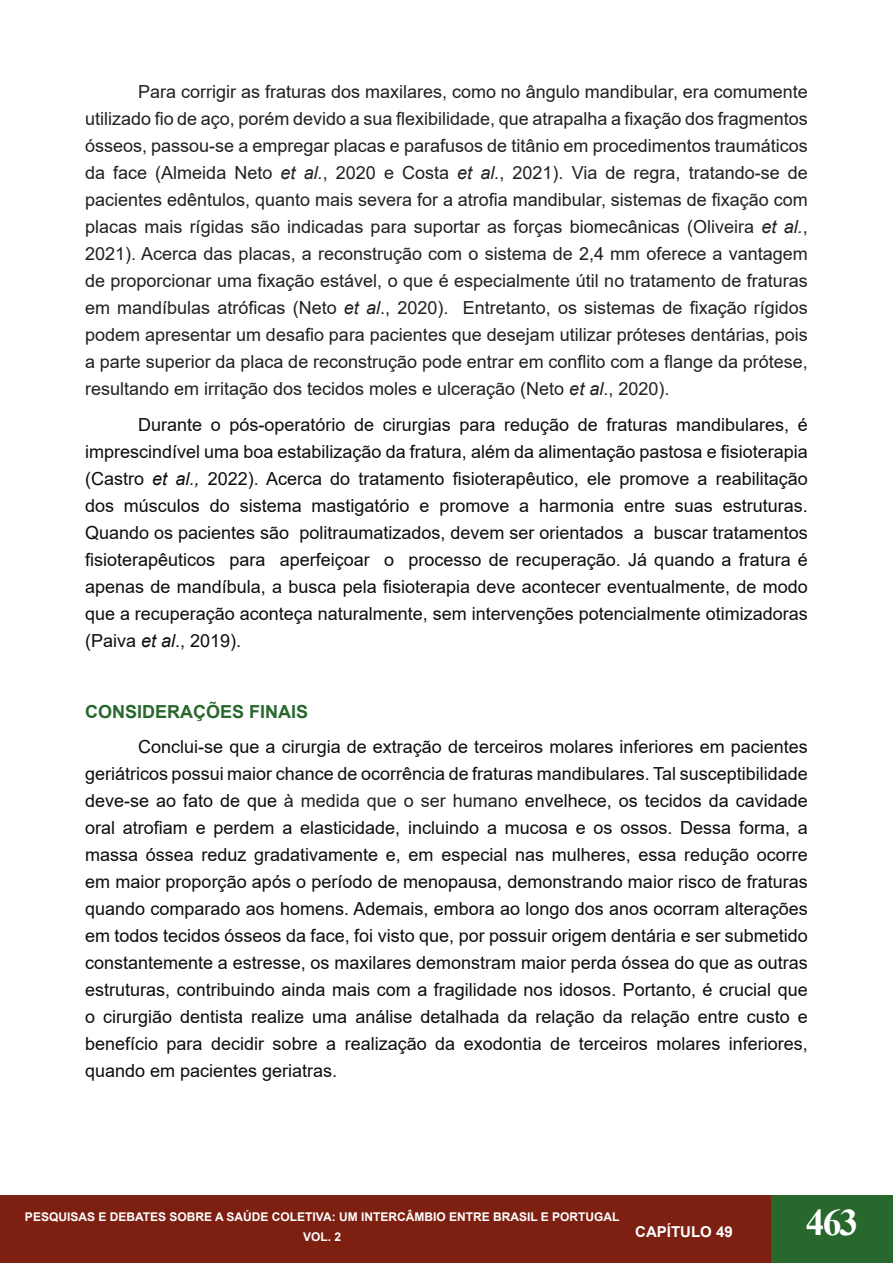
<style>
.page{position:relative;width:893px;height:1263px;background:#fff}
.page>*{position:absolute;margin:0;border:0;box-sizing:border-box;transform-origin:0 0}
.t1{font:700 37.5px "Times New Roman";color:#fff}
.t2{font:18px/27px "Arial";color:#0d0d0d;text-align:justify}
.t3{font:18px/27px "Arial";color:#231f20;text-align:justify}
.t4{font:700 18px "Arial";color:#28682d}
.t5{font:700 15px "Arial";color:#fff}
.t6{font:700 12px/20.2px "Arial";color:#fff;text-align:center}
.s1{font-style:italic}
.s2{color:#231f20}
</style>
<div class="page">
<div style="left:0;top:1196px;width:893px;height:67px;background:#7d2011"></div>
<hr style="left:0;top:1196px;width:1px;height:67px;background:#28682d">
<div style="left:771px;top:1196px;width:122px;height:67px;background:#28682d"></div>
<p class="t3" style="left:85px;top:78px;width:724px;text-indent:53px">Para corrigir as fraturas dos maxilares, como no ângulo mandibular, era comumente utilizado fio de aço, porém devido a sua flexibilidade, que atrapalha a fixação dos fragmentos ósseos, passou-se a empregar placas e parafusos de titânio em procedimentos traumáticos da face (Almeida Neto <span class="s1">et al.</span>, 2020 e Costa <span class="s1">et al.</span>, 2021). Via de regra, tratando-se de pacientes edêntulos, quanto mais severa for a atrofia mandibular, sistemas de fixação com placas mais rígidas são indicadas para suportar as forças biomecânicas (Oliveira <span class="s1">et al.</span>, 2021). Acerca das placas, a reconstrução com o sistema de 2,4 mm oferece a vantagem de proporcionar uma fixação estável, o que é especialmente útil no tratamento de fraturas em mandíbulas atróficas (Neto <span class="s1">et al</span>., 2020). Entretanto, os sistemas de fixação rígidos podem apresentar um desafio para pacientes que desejam utilizar próteses dentárias, pois a parte superior da placa de reconstrução pode entrar em conflito com a flange da prótese, resultando em irritação dos tecidos moles e ulceração (Neto <span class="s1">et al</span>., 2020).</p>
<p class="t2" style="left:85px;top:411px;width:724px;text-indent:53px">Durante o pós-operatório de cirurgias para redução de fraturas mandibulares, é imprescindível uma boa estabilização da fratura, além da alimentação pastosa e fisioterapia (Castro <span class="s1">et al.,</span> 2022). Acerca do tratamento fisioterapêutico, ele promove a reabilitação dos músculos do sistema mastigatório e promove a harmonia entre suas estruturas.<br>Quando os pacientes são politraumatizados, devem ser orientados a buscar tratamentos fisioterapêuticos para aperfeiçoar o processo de recuperação. Já quando a fratura é apenas de mandíbula, a busca pela fisioterapia deve acontecer eventualmente, de modo que a recuperação aconteça naturalmente, sem intervenções potencialmente otimizadoras (Paiva <span class="s1">et al</span>., 2019).</p>
<p class="t4" style="left:85px;top:699px;width:225px">CONSIDERAÇÕES FINAIS</p>
<p class="t2" style="left:85px;top:733px;width:724px;text-indent:53px">Conclui-se que a cirurgia de extração de terceiros molares inferiores em pacientes geriátricos possui maior chance de ocorrência de fraturas mandibulares. Tal susceptibilidade deve-se ao fato de que <span class="s2">à medida que o ser humano</span> envelhece, os tecidos da cavidade oral atrofiam e perdem a elasticidade, incluindo a mucosa e os ossos. Dessa forma, a massa óssea reduz gradativamente e, em especial nas mulheres, essa redução ocorre em maior proporção após o período de menopausa, demonstrando maior risco de fraturas quando comparado aos homens. Ademais, embora ao longo dos anos ocorram alterações em todos tecidos ósseos da face, foi visto que, por possuir origem dentária e ser submetido constantemente a estresse, os maxilares demonstram maior perda óssea do que as outras estruturas, contribuindo ainda mais com a fragilidade nos idosos. Portanto, é crucial que o cirurgião dentista realize uma análise detalhada da relação da relação entre custo e benefício para decidir sobre a realização da exodontia de terceiros molares inferiores, quando em pacientes geriatras.</p>
<p class="t6" style="left:25px;top:1207px;width:596px">PESQUISAS E DEBATES SOBRE A SAÚDE COLETIVA: UM INTERCÂMBIO ENTRE BRASIL E PORTUGAL<br>VOL. 2</p>
<p class="t5" style="left:635px;top:1221px;width:99px">CAPÍTULO 49</p>
<h1 class="t1" style="left:806px;top:1195px;width:54px">463</h1>
</div>
